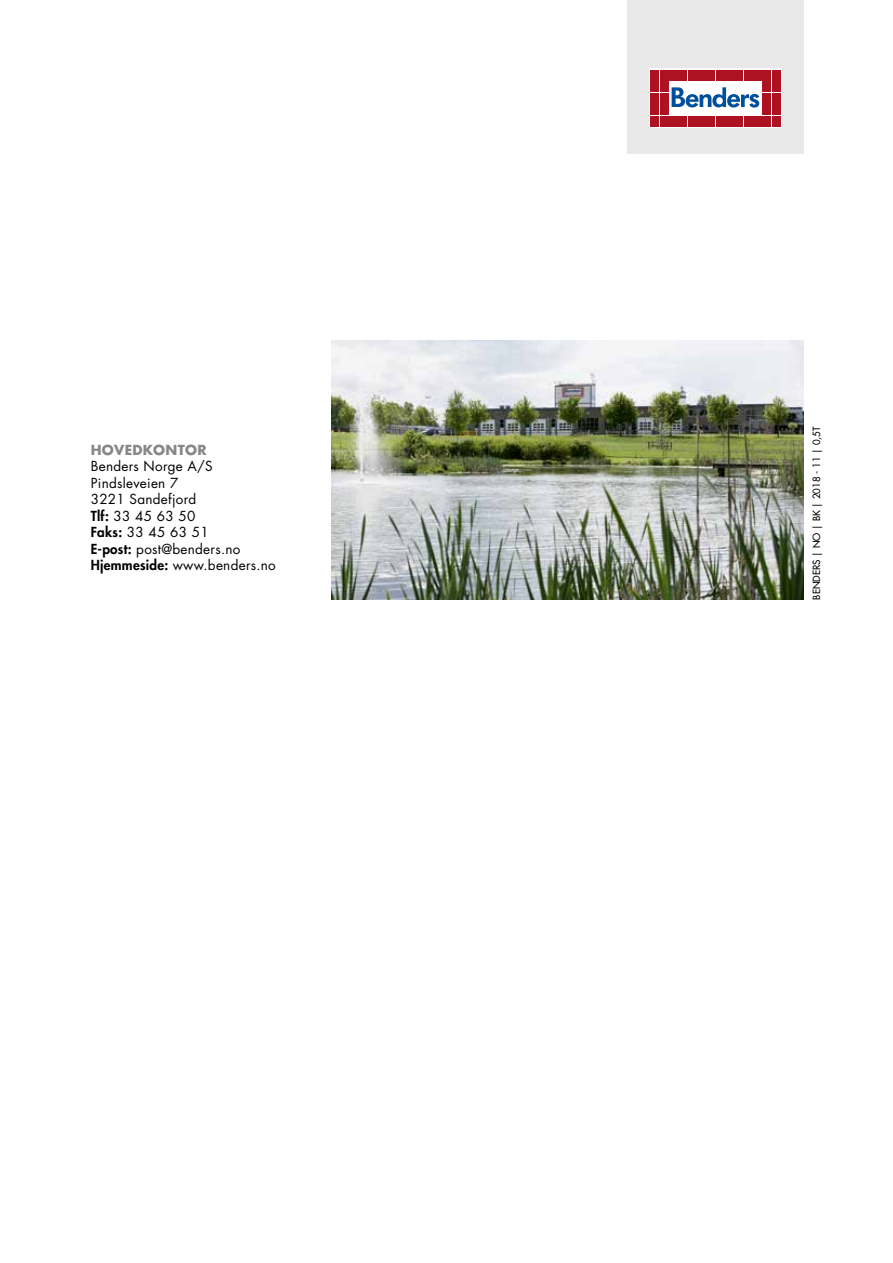
<style>
.page{position:relative;width:893px;height:1263px;background:#fff}
.page>*{position:absolute;margin:0;border:0;box-sizing:border-box;transform-origin:0 0}
.t1{font:13.5px/16.5px "Futura Std";letter-spacing:.02em;color:#000}
.t2{font:700 13.5px "Futura Std";letter-spacing:.02em;color:#878787}
.t3{font:500 9.75px "Futura Std";color:#000}
.s1{font-weight:800}
</style>
<div class="page">
<img style="left:332px;top:340px;width:472px;height:260px">
<div style="left:627px;top:0;width:177px;height:153px;background:#e9e9e9"></div>
<svg style="left:649px;top:69px;width:132px;height:59px;fill:#fff"></svg>
<div style="left:651px;top:70px;width:8px;height:10px;background:#ae1122"></div>
<div style="left:660px;top:70px;width:8px;height:10px;background:#ae1122"></div>
<div style="left:651px;top:81px;width:8px;height:11px;background:#ae1122"></div>
<div style="left:660px;top:81px;width:8px;height:11px;background:#ae1122"></div>
<div style="left:651px;top:93px;width:8px;height:10px;background:#ae1122"></div>
<div style="left:660px;top:93px;width:8px;height:10px;background:#ae1122"></div>
<div style="left:651px;top:104px;width:8px;height:11px;background:#ae1122"></div>
<div style="left:660px;top:104px;width:8px;height:11px;background:#ae1122"></div>
<div style="left:651px;top:116px;width:8px;height:10px;background:#ae1122"></div>
<div style="left:660px;top:116px;width:8px;height:10px;background:#ae1122"></div>
<div style="left:669px;top:70px;width:8px;height:10px;background:#ae1122"></div>
<div style="left:679px;top:70px;width:8px;height:10px;background:#ae1122"></div>
<div style="left:688px;top:70px;width:8px;height:10px;background:#ae1122"></div>
<div style="left:697px;top:70px;width:9px;height:10px;background:#ae1122"></div>
<div style="left:707px;top:70px;width:8px;height:10px;background:#ae1122"></div>
<div style="left:716px;top:70px;width:8px;height:10px;background:#ae1122"></div>
<div style="left:725px;top:70px;width:9px;height:10px;background:#ae1122"></div>
<div style="left:735px;top:70px;width:8px;height:10px;background:#ae1122"></div>
<div style="left:744px;top:70px;width:8px;height:10px;background:#ae1122"></div>
<div style="left:753px;top:70px;width:9px;height:10px;background:#ae1122"></div>
<div style="left:669px;top:116px;width:8px;height:10px;background:#ae1122"></div>
<div style="left:679px;top:116px;width:8px;height:10px;background:#ae1122"></div>
<div style="left:688px;top:116px;width:8px;height:10px;background:#ae1122"></div>
<div style="left:697px;top:116px;width:9px;height:10px;background:#ae1122"></div>
<div style="left:707px;top:116px;width:8px;height:10px;background:#ae1122"></div>
<div style="left:716px;top:116px;width:8px;height:10px;background:#ae1122"></div>
<div style="left:725px;top:116px;width:9px;height:10px;background:#ae1122"></div>
<div style="left:735px;top:116px;width:8px;height:10px;background:#ae1122"></div>
<div style="left:744px;top:116px;width:8px;height:10px;background:#ae1122"></div>
<div style="left:753px;top:116px;width:9px;height:10px;background:#ae1122"></div>
<div style="left:763px;top:70px;width:8px;height:10px;background:#ae1122"></div>
<div style="left:772px;top:70px;width:8px;height:10px;background:#ae1122"></div>
<div style="left:763px;top:81px;width:8px;height:11px;background:#ae1122"></div>
<div style="left:772px;top:81px;width:8px;height:11px;background:#ae1122"></div>
<div style="left:763px;top:93px;width:8px;height:10px;background:#ae1122"></div>
<div style="left:772px;top:93px;width:8px;height:10px;background:#ae1122"></div>
<div style="left:763px;top:104px;width:8px;height:11px;background:#ae1122"></div>
<div style="left:772px;top:104px;width:8px;height:11px;background:#ae1122"></div>
<div style="left:763px;top:116px;width:8px;height:10px;background:#ae1122"></div>
<div style="left:772px;top:116px;width:8px;height:10px;background:#ae1122"></div>
<svg style="left:672px;top:87px;width:87px;height:21px"></svg>
<p class="t2" style="left:91px;top:441px;width:117px">HOVEDKONTOR</p>
<p class="t1" style="left:91px;top:458px;width:187px">Benders Norge A/S<br>Pindsleveien 7<br>3221 Sandefjord<br><span class="s1">Tlf:</span> 33 45 63 50<br><span class="s1">Faks:</span> 33 45 63 51<br><span class="s1">E-post:</span> post@benders.no<br><span class="s1">Hjemmeside:</span> www.benders.no</p>
<p class="t3" style="left:810px;top:600px;width:174px;rotate:-90deg">BENDERS | NO | BK | 2018 - 11 | 0,5T</p>
</div>
